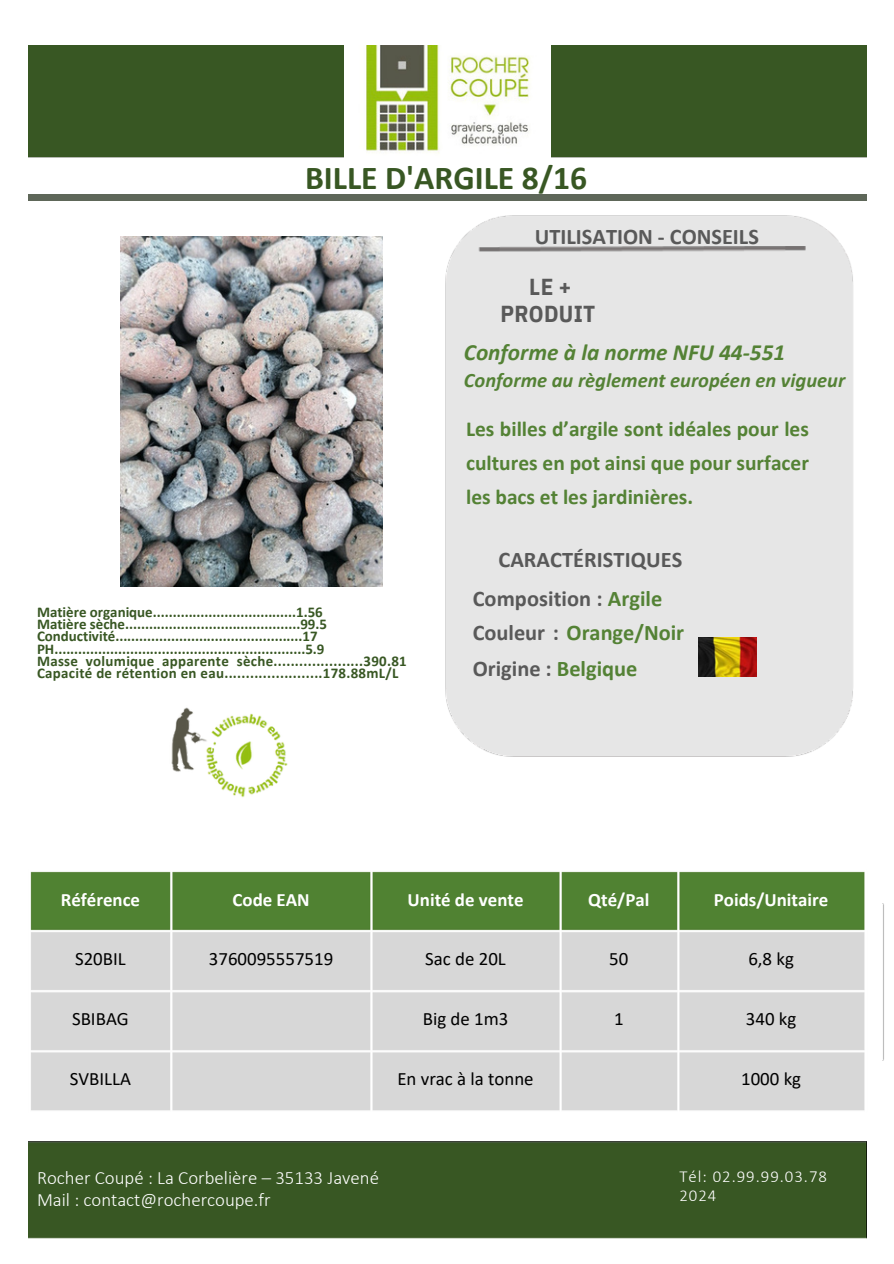
<style>
.page{position:relative;width:894px;height:1264px;background:#fff}
.page>*{position:absolute;margin:0;border:0;box-sizing:border-box;transform-origin:0 0}
.t1{font:700 33.6px "Calibri";color:#385723}
.t2{font:italic 700 23.25px "Calibri";color:#548235}
.t3{font:700 23.1px/27px "IBM Plex Sans Cond";letter-spacing:.015em;color:#595959;text-align:center}
.t4{font:700 22.35px/39.3px "Calibri";letter-spacing:.005em;color:#595959}
.t5{font:700 22.35px/36px "Calibri";color:#548235}
.t6{font:700 21.45px/33.8px "Calibri";color:#548235;text-align:justify}
.t7{font:italic 700 20.55px "Calibri";color:#548235}
.t8{font:18.9px "Calibri";color:#000}
.t9{font:300 18.9px "Calibri";color:#fff}
.t10{font:700 18.9px "Calibri";color:#fff}
.t11{font:300 16.8px "Calibri";letter-spacing:.06em;color:#fff}
.t12{font:700 14.85px/12.3px "Calibri";color:#385723}
.t13{font:700 14.85px/12.3px "Calibri";letter-spacing:.02em;color:#385723}
.s1{color:#548235}
.s2{color:#595959}
</style>
<div class="page">
<div style="left:29px;top:45px;width:837px;height:113px;background:#385723"></div>
<div style="left:29px;top:1141px;width:837px;height:97px;background:#385723"></div>
<img style="left:344px;top:45px;width:206px;height:113px">
<div style="left:29px;top:195px;width:837px;height:5px;background:#5e6759"></div>
<div style="left:445px;top:215px;width:408px;height:541px;background:#e6e6e6"></div>
<img style="left:478px;top:247px;width:326px;height:4px">
<img style="left:882px;top:903px;width:2px;height:157px">
<img style="left:171px;top:707px;width:117px;height:91px">
<img style="left:121px;top:236px;width:262px;height:350px">
<img style="left:698px;top:638px;width:58px;height:38px">
<img style="left:30px;top:871px;width:835px;height:240px">
<h6 class="t1" style="left:305px;top:164px;width:283px">BILLE D'ARGILE 8/16</h6>
<h6 class="t4" style="left:534px;top:219px;width:225px">UTILISATION - CONSEILS</h6>
<p class="t3" style="left:500px;top:273px;width:96px">LE +<br>PRODUIT</p>
<p class="t2" style="left:464px;top:342px;width:323px">Conforme à la norme NFU 44-551</p>
<p class="t7" style="left:464px;top:372px;width:383px">Conforme au règlement européen en vigueur</p>
<p class="t12" style="left:37px;top:606px;width:287px">Matière organique....................................1.56</p>
<h6 class="t12" style="left:37px;top:619px;width:291px">Matière sèche............................................99.5<br>Conductivité...............................................17<br>PH...............................................................5.9</h6>
<h6 class="t13" style="left:37px;top:656px;width:371px">Masse volumique apparente sèche.....................390.81<br>Capacité de rétention en eau.......................178.88mL/L</h6>
<p class="t6" style="left:466px;top:414px;width:344px">Les billes d’argile sont idéales pour les cultures en pot ainsi que pour surfacer les bacs et les jardinières.</p>
<h5 class="t4" style="left:472px;top:541px;width:211px;text-indent:26px">CARACTÉRISTIQUES<br>Composition : <span class="s1">Argile</span></h5>
<h6 class="t5" style="left:472px;top:616px;width:213px"><span class="s2">Couleur :</span> Orange/Noir<br><span class="s2">Origine :</span> Belgique</h6>
<p class="t10" style="left:61px;top:892px;width:81px">Référence</p>
<p class="t10" style="left:232px;top:892px;width:79px">Code EAN</p>
<h5 class="t10" style="left:407px;top:892px;width:117px">Unité de vente</h5>
<h6 class="t10" style="left:588px;top:892px;width:63px">Qté/Pal</h6>
<h5 class="t10" style="left:713px;top:892px;width:116px">Poids/Unitaire</h5>
<h3 class="t8" style="left:75px;top:951px;width:52px">S20BIL</h3>
<h5 class="t8" style="left:209px;top:951px;width:126px">3760095557519</h5>
<h4 class="t8" style="left:425px;top:951px;width:82px">Sac de 20L</h4>
<p class="t8" style="left:609px;top:951px;width:21px">50</p>
<h6 class="t8" style="left:748px;top:951px;width:47px">6,8 kg</h6>
<h3 class="t8" style="left:72px;top:1010px;width:58px">SBIBAG</h3>
<h4 class="t8" style="left:422px;top:1010px;width:87px">Big de 1m3</h4>
<h5 class="t8" style="left:614px;top:1010px;width:11px">1</h5>
<p class="t8" style="left:745px;top:1010px;width:52px">340 kg</p>
<h3 class="t8" style="left:70px;top:1070px;width:63px">SVBILLA</h3>
<h6 class="t8" style="left:397px;top:1070px;width:138px">En vrac à la tonne</h6>
<h6 class="t8" style="left:741px;top:1070px;width:61px">1000 kg</h6>
<h4 class="t9" style="left:37px;top:1169px;width:343px">Rocher Coupé : La Corbelière – 35133 Javené</h4>
<p class="t9" style="left:37px;top:1191px;width:235px">Mail : contact@rochercoupe.fr</p>
<p class="t11" style="left:679px;top:1168px;width:149px">Tél: 02.99.99.03.78</p>
<p class="t11" style="left:679px;top:1188px;width:38px">2024</p>
</div>
